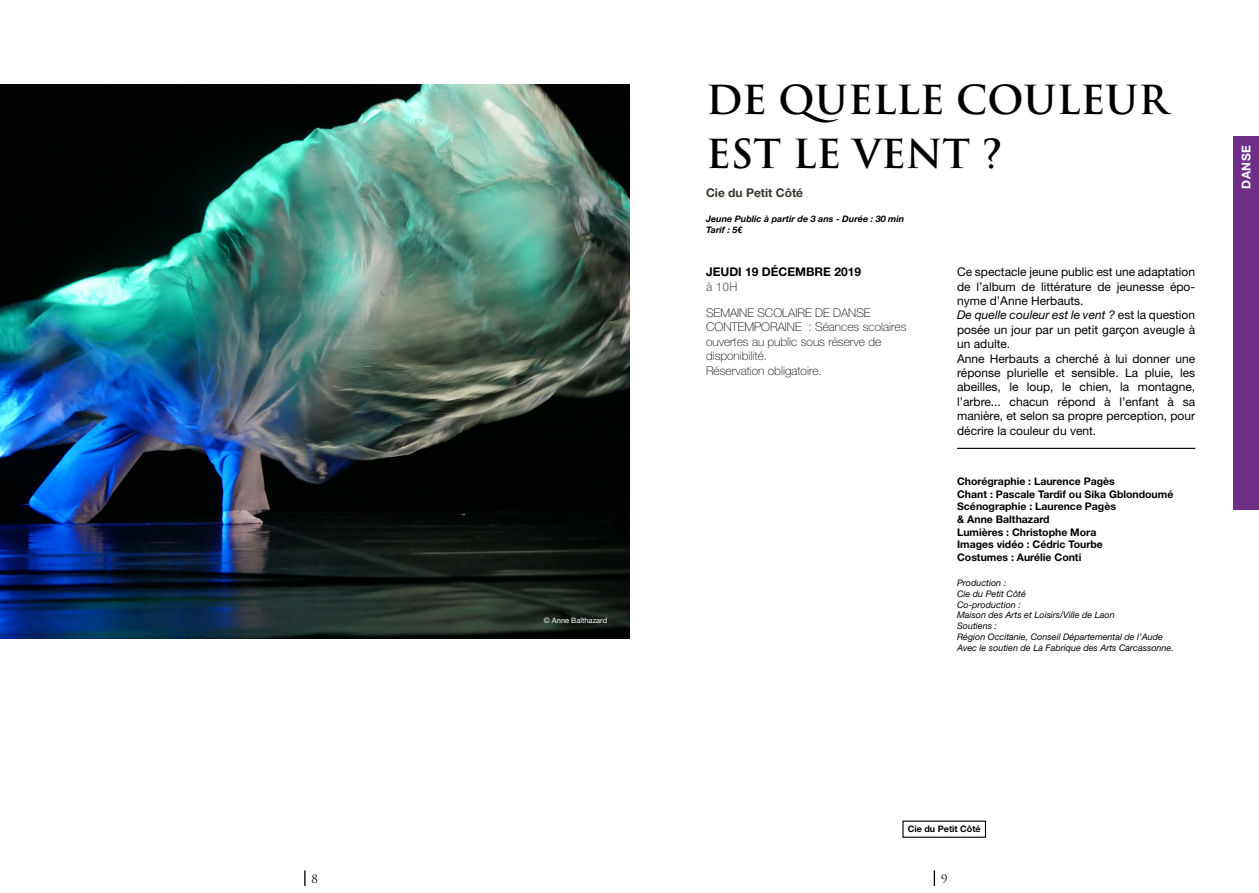
<style>
.page{position:relative;width:1259px;height:893px;background:#fff}
.page>*{position:absolute;margin:0;border:0;box-sizing:border-box;transform-origin:0 0}
.t1{font:700 39px/54px "Trajan Pro";color:#000}
.t2{font:12px/14.4px "Helvetica Neue LT Std";color:#000}
.t3{font:100 12px/14.4px "Helvetica Neue LT Std";color:#000}
.t4{font:700 12px "Helvetica Neue LT Std";color:#000}
.t5{font:700 12px "Helvetica Neue LT Std";color:#33382d}
.t6{font:700 12px "Helvetica Neue LT Std";color:#fff}
.t7{font:12px "Helvetica Neue LT Std";color:#7b7f77}
.t8{font:11.25px "Trajan Pro";color:#000}
.t9{font:700 10.5px/12.6px "Helvetica Neue LT Std";color:#000}
.t10{font:italic 9px/10.8px "Helvetica Neue LT Std";color:#000}
.t11{font:italic 700 9px/10.8px "Helvetica Neue LT Std";color:#000}
.t12{font:700 9px "Helvetica Neue LT Std";color:#000}
.t13{font:7.5px "Helvetica Neue LT Std";color:#fff}
.s1{font-style:italic}
</style>
<div class="page">
<svg style="left:304px;top:870px;width:1px;height:16px"></svg>
<svg style="left:933px;top:870px;width:2px;height:16px"></svg>
<div style="left:902px;top:821px;width:84px;height:17px;border:1px solid #000"></div>
<img style="left:0;top:85px;width:629px;height:553px">
<div style="left:1233px;top:137px;width:26px;height:373px;background:#6f2f88"></div>
<hr style="left:957px;top:448px;width:238px;height:1px;background:#000">
<p class="t13" style="left:544px;top:616px;width:65px">© Anne Balthazard</p>
<h1 class="t1" style="left:706px;top:74px;width:463px">DE QUELLE COULEUR<br>EST LE VENT ?</h1>
<p class="t5" style="left:706px;top:185px;width:99px">Cie du Petit Côté</p>
<p class="t11" style="left:706px;top:213px;width:200px">Jeune Public à partir de 3 ans - Durée : 30 min<br>Tarif : 5€</p>
<p class="t4" style="left:706px;top:265px;width:156px">JEUDI 19 DÉCEMBRE 2019</p>
<p class="t7" style="left:706px;top:279px;width:33px">à 10H</p>
<p class="t3" style="left:706px;top:305px;width:202px">SEMAINE SCOLAIRE DE DANSE<br>CONTEMPORAINE : Séances scolaires ouvertes au public sous réserve de disponibilité.<br>Réservation obligatoire.</p>
<p class="t2" style="left:957px;top:264px;width:240px">Ce spectacle jeune public est une adaptation de l’album de littérature de jeunesse épo&shy;nyme d’Anne Herbauts.<br><span class="s1">De quelle couleur est le vent ?</span> est la question posée un jour par un petit garçon aveugle à un adulte.<br>Anne Herbauts a cherché à lui donner une réponse plurielle et sensible. La pluie, les abeilles, le loup, le chien, la montagne, l’arbre... chacun répond à l’enfant à sa manière, et selon sa propre perception, pour décrire la couleur du vent.</p>
<p class="t9" style="left:957px;top:475px;width:218px">Chorégraphie : Laurence Pagès<br>Chant : Pascale Tardif ou Sika Gblondoumé<br>Scénographie : Laurence Pagès<br>&amp; Anne Balthazard<br>Lumières : Christophe Mora<br>Images vidéo : Cédric Tourbe<br>Costumes : Aurélie Conti</p>
<p class="t10" style="left:957px;top:577px;width:218px">Production :<br>Cie du Petit Côté<br>Co-production :<br>Maison des Arts et Loisirs/Ville de Laon<br>Soutiens :<br>Région Occitanie, Conseil Départemental de l’Aude<br>Avec le soutien de La Fabrique des Arts Carcassonne.</p>
<p class="t6" style="left:1238px;top:189px;width:45px;rotate:-90deg">DANSE</p>
<p class="t12" style="left:908px;top:824px;width:74px">Cie du Petit Côté</p>
<p class="t8" style="left:311px;top:872px;width:8px">8</p>
<p class="t8" style="left:941px;top:872px;width:8px">9</p>
</div>
